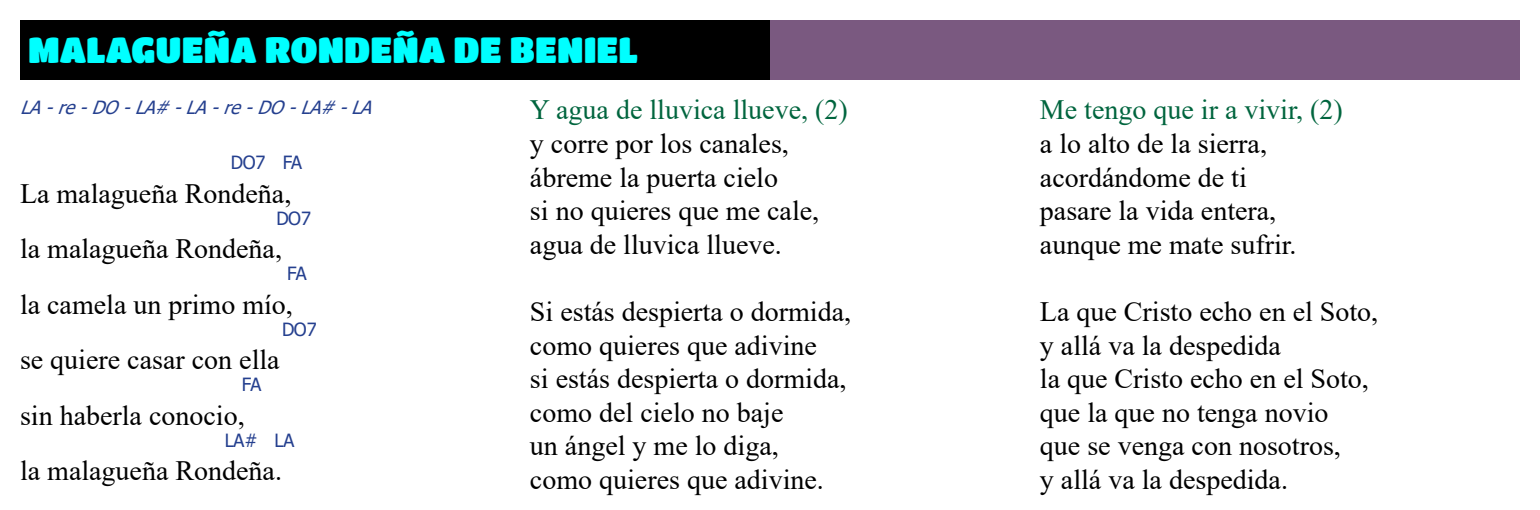
<style>
.page{position:relative;width:1540px;height:510px;background:#fff}
.page>*{position:absolute;margin:0;border:0;box-sizing:border-box;transform-origin:0 0}
.t1{font:36px "Titan One";color:#0ff}
.t2{font:28px/33.6px "Times New Roman";color:#000}
.t3{font:28px "Times New Roman";color:#00653e}
.t4{font:italic 18.2px "Tahoma";color:#25408f}
.t5{font:18.2px "Tahoma";letter-spacing:-.02em;color:#25408f}
</style>
<div class="page">
<div style="left:20px;top:20px;width:750px;height:60px;background:#000"></div>
<div style="left:770px;top:20px;width:750px;height:60px;background:#7a5980"></div>
<p class="t1" style="left:28px;top:28px;width:612px">MALAGUEÑA RONDEÑA DE BENIEL</p>
<p class="t4" style="left:20px;top:95px;width:362px">LA-re-DO-LA#-LA-re-DO-LA#-LA</p>
<p class="t3" style="left:530px;top:90px;width:319px">Y agua de lluvica llueve, (2)</p>
<p class="t2" style="left:530px;top:126px;width:291px">y corre por los canales, ábreme la puerta cielo<br>si no quieres que me cale, agua de lluvica llueve.</p>
<p class="t5" style="left:231px;top:151px;width:73px">DO7 FA</p>
<p class="t2" style="left:20px;top:176px;width:273px">La malagueña Rondeña,</p>
<p class="t5" style="left:276px;top:206px;width:36px">DO7</p>
<p class="t2" style="left:20px;top:231px;width:264px">la malagueña Rondeña,</p>
<p class="t5" style="left:287px;top:261px;width:21px">FA</p>
<p class="t2" style="left:20px;top:287px;width:274px">la camela un primo mío,</p>
<p class="t5" style="left:282px;top:317px;width:36px">DO7</p>
<p class="t2" style="left:20px;top:342px;width:261px">se quiere casar con ella</p>
<p class="t5" style="left:242px;top:372px;width:21px">FA</p>
<p class="t2" style="left:20px;top:398px;width:226px">sin haberla conocio,</p>
<p class="t5" style="left:225px;top:428px;width:71px">LA# LA</p>
<p class="t2" style="left:20px;top:453px;width:264px">la malagueña Rondeña.</p>
<p class="t2" style="left:530px;top:294px;width:323px">Si estás despierta o dormida, como quieres que adivine<br>si estás despierta o dormida, como del cielo no baje<br>un ángel y me lo diga,<br>como quieres que adivine.</p>
<p class="t3" style="left:1040px;top:90px;width:304px">Me tengo que ir a vivir, (2)</p>
<p class="t2" style="left:1040px;top:126px;width:258px">a lo alto de la sierra, acordándome de ti pasare la vida entera, aunque me mate sufrir.</p>
<p class="t2" style="left:1040px;top:294px;width:340px">La que Cristo echo en el Soto, y allá va la despedida<br>la que Cristo echo en el Soto, que la que no tenga novio<br>que se venga con nosotros,<br>y allá va la despedida.</p>
</div>
